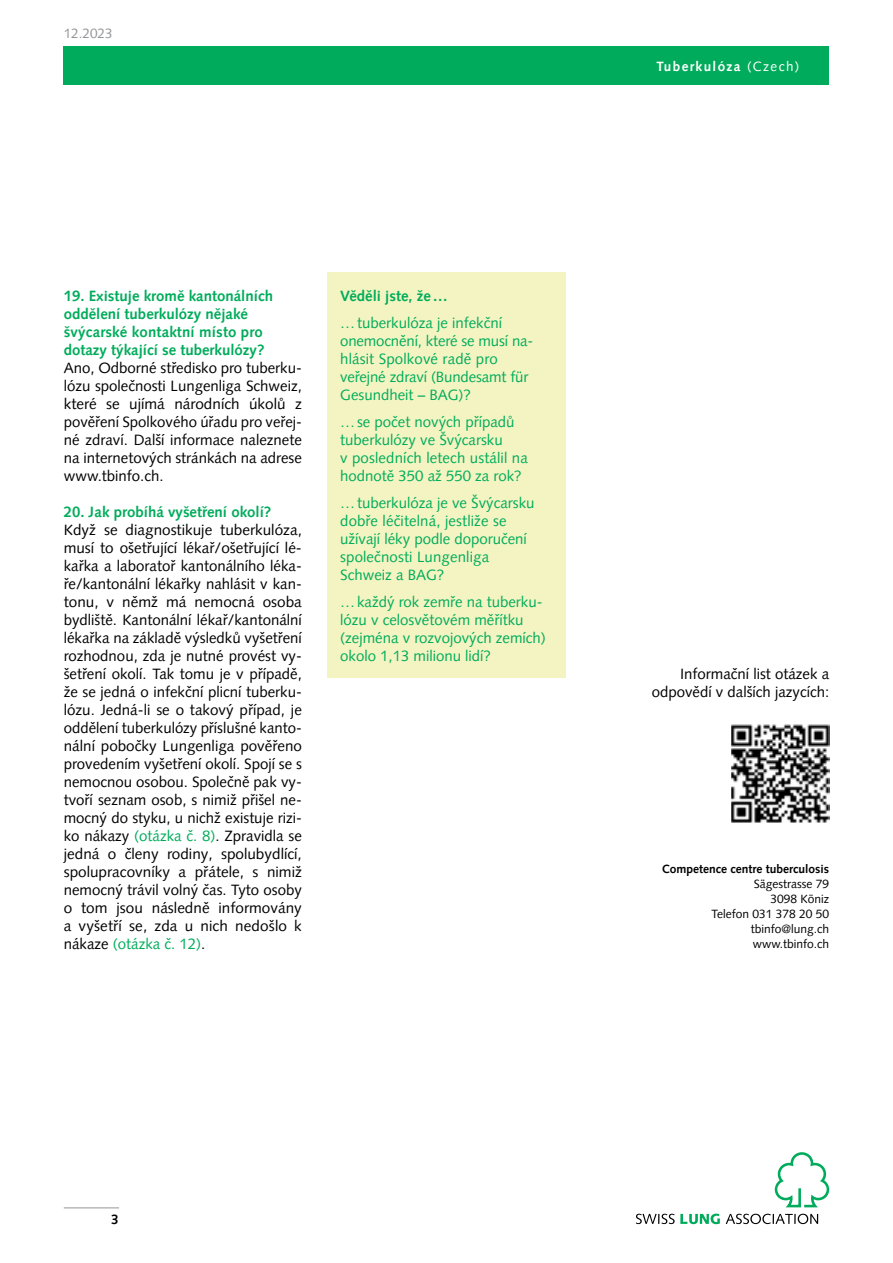
<style>
.page{position:relative;width:893px;height:1263px;background:#fff}
.page>*{position:absolute;margin:0;border:0;box-sizing:border-box;transform-origin:0 0}
.t1{font:15px/18px "Syntax LT Pro";color:#000;text-align:justify}
.t2{font:15px/18px "Syntax LT Pro";color:#00ac5b}
.t3{font:700 15px/18px "Syntax LT Pro";color:#00ac5b}
.t4{font:700 13.5px "Syntax LT Pro";letter-spacing:.1em;color:#fff}
.t5{font:13.5px "Syntax LT Pro";color:#939598}
.t6{font:700 13.5px "Syntax LT Pro";color:#000}
.t7{font:12px/15px "Syntax LT Pro";color:#000;text-align:right}
.t8{font:700 12px "Syntax LT Pro";color:#000}
.s1{color:#00ac5b}
.s2{font-weight:400}
</style>
<div class="page">
<div style="left:64px;top:47px;width:765px;height:38px;background:#00ac5b"></div>
<hr style="left:64px;top:1207px;width:55px;height:1px;background:#939598">
<svg style="left:775px;top:1152px;width:54px;height:55px"></svg>
<svg style="left:636px;top:1213px;width:84px;height:11px"></svg>
<svg style="left:726px;top:1214px;width:92px;height:10px"></svg>
<div style="left:327px;top:272px;width:239px;height:406px;background:#f4f4c2"></div>
<img style="left:731px;top:724px;width:98px;height:98px">
<p class="t5" style="left:64px;top:26px;width:50px">12.2023</p>
<p class="t3" style="left:64px;top:287px;width:211px">19. Existuje kromě kantonálních oddělení tuberkulózy nějaké švýcarské kontaktní místo pro dotazy týkající se tuberkulózy?</p>
<p class="t1" style="left:64px;top:359px;width:240px">Ano, Odborné středisko pro tuberku&shy;lózu společnosti Lungenliga Schweiz, které se ujímá národních úkolů z pověření Spolkového úřadu pro veřej&shy;né zdraví. Další informace naleznete na internetových stránkách na adrese www.tbinfo.ch.</p>
<p class="t3" style="left:64px;top:503px;width:209px">20. Jak probíhá vyšetření okolí?</p>
<p class="t1" style="left:64px;top:521px;width:240px">Když se diagnostikuje tuberkulóza, musí to ošetřující lékař/ošetřující lé&shy;kařka a laboratoř kantonálního léka&shy;ře/kantonální lékařky nahlásit v kan&shy;tonu, v němž má nemocná osoba bydliště. Kantonální lékař/kantonální lékařka na základě výsledků vyšetření rozhodnou, zda je nutné provést vy&shy;šetření okolí. Tak tomu je v případě, že se jedná o infekční plicní tuberku&shy;lózu. Jedná-li se o takový případ, je oddělení tuberkulózy příslušné kanto&shy;nální pobočky Lungenliga pověřeno provedením vyšetření okolí. Spojí se s nemocnou osobou. Společně pak vy&shy;tvoří seznam osob, s nimiž přišel ne&shy;mocný do styku, u nichž existuje rizi&shy;ko nákazy <span class="s1">(otázka č. 8)</span>. Zpravidla se jedná o členy rodiny, spolubydlící, spolupracovníky a přátele, s nimiž nemocný trávil volný čas. Tyto osoby o tom jsou následně informovány a vyšetří se, zda u nich nedošlo k nákaze <span class="s1">(otázka č. 12)</span>.</p>
<p class="t3" style="left:340px;top:287px;width:109px">Věděli jste, že…</p>
<p class="t2" style="left:340px;top:314px;width:195px">…tuberkulóza je infekční onemocnění, které se musí na&shy;hlásit Spolkové radě pro veřejné zdraví (Bundesamt für<br>Gesundheit – BAG)?</p>
<p class="t2" style="left:340px;top:413px;width:189px">…se počet nových případů tuberkulózy ve Švýcarsku<br>v posledních letech ustálil na hodnotě 350 až 550 za rok?</p>
<p class="t2" style="left:340px;top:494px;width:196px">…tuberkulóza je ve Švýcarsku dobře léčitelná, jestliže se užívají léky podle doporučení společnosti Lungenliga<br>Schweiz a BAG?</p>
<p class="t2" style="left:340px;top:593px;width:207px">…každý rok zemře na tuberku&shy;lózu v celosvětovém měřítku (zejména v rozvojových zemích) okolo 1,13 milionu lidí?</p>
<p class="t6" style="left:111px;top:1211px;width:9px">3</p>
<p class="t4" style="left:656px;top:58px;width:145px">Tuberkulóza <span class="s2">(Czech)</span></p>
<p class="t1" style="left:652px;top:665px;width:179px;text-align:right">Informační list otázek a odpovědí v dalších jazycích:</p>
<p class="t8" style="left:662px;top:862px;width:169px">Competence centre tuberculosis</p>
<p class="t7" style="left:711px;top:877px;width:119px">Sägestrasse 79<br>3098 Köniz<br>Telefon 031 378 20 50 tbinfo@lung.ch www.tbinfo.ch</p>
</div>
